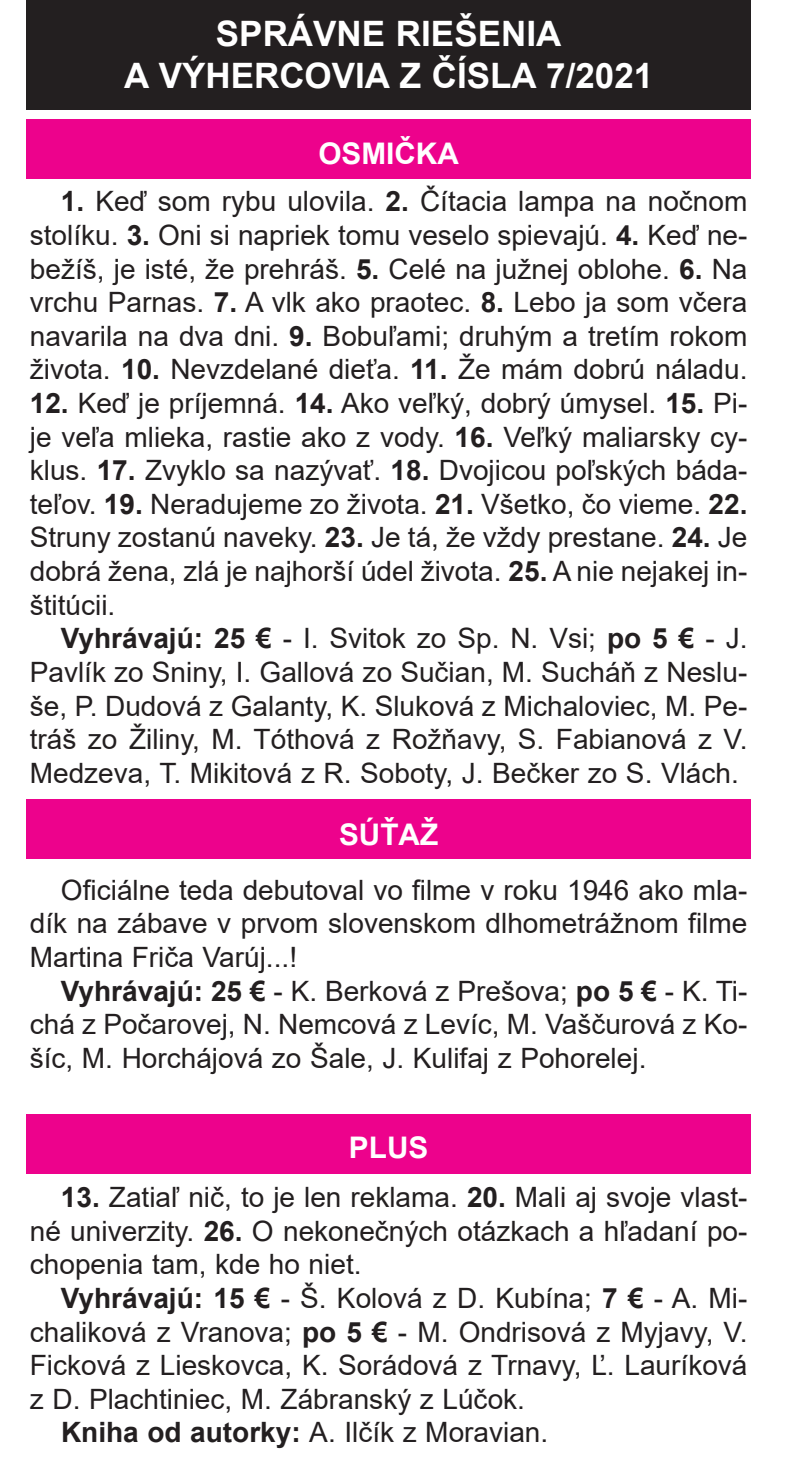
<style>
.page{position:relative;width:807px;height:1459px;background:#fff}
.page>*{position:absolute;margin:0;border:0;box-sizing:border-box;transform-origin:0 0}
.t1{font:700 35px/42px "Arial";color:#fff;text-align:center}
.t2{font:700 29.75px "Arial";color:#fff}
.t3{font:28px/33.6px "Arial";color:#231f20;text-align:justify}
.s1{font-weight:700}
</style>
<div class="page">
<div style="left:26px;top:798px;width:725px;height:60px;background:#ed028c"></div>
<div style="left:26px;top:1114px;width:725px;height:59px;background:#ed028c"></div>
<div style="left:26px;top:120px;width:725px;height:59px;background:#ed028c"></div>
<div style="left:26px;top:0;width:725px;height:109px;background:#231f20"></div>
<p class="t1" style="left:124px;top:13px;width:531px">SPRÁVNE RIEŠENIA<br>A VÝHERCOVIA Z ČÍSLA 7/2021</p>
<p class="t2" style="left:318px;top:137px;width:142px">OSMIČKA</p>
<p class="t3" style="left:30px;top:185px;width:719px;text-indent:31px"><span class="s1">1.</span> keď som rybu ulovila. <span class="s1">2.</span> čítacia lampa na nočnom stolíku. <span class="s1">3.</span> oni si napriek tomu veselo spievajú. <span class="s1">4.</span> keď ne&shy;bežíš, je isté, že prehráš. <span class="s1">5.</span> Celé na južnej oblohe. <span class="s1">6.</span> na vrchu parnas. <span class="s1">7.</span> a vlk ako praotec. <span class="s1">8.</span> lebo ja som včera navarila na dva dni. <span class="s1">9.</span> bobuľami; druhým a tretím rokom života. <span class="s1">10.</span> nevzdelané dieťa. <span class="s1">11.</span> Že mám dobrú náladu.</p>
<p class="t3" style="left:30px;top:386px;width:719px"><span class="s1">12.</span> keď je príjemná. <span class="s1">14.</span> ako veľký, dobrý úmysel. <span class="s1">15.</span> pi&shy;je veľa mlieka, rastie ako z vody. <span class="s1">16.</span> veľký maliarsky cy&shy;klus. <span class="s1">17.</span> Zvyklo sa nazývať. <span class="s1">18.</span> dvojicou poľských báda&shy;teľov. <span class="s1">19.</span> neradujeme zo života. <span class="s1">21.</span> všetko, čo vieme. <span class="s1">22. </span>struny zostanú naveky. <span class="s1">23.</span> Je tá, že vždy prestane. <span class="s1">24.</span> Je dobrá žena, zlá je najhorší údel života. <span class="s1">25.</span> a nie nejakej in&shy;štitúcii.</p>
<p class="t3" style="left:30px;top:621px;width:719px;text-indent:31px"><span class="s1">VYHRÁVAJÚ: 25 €</span> - i. svitok zo sp. n. vsi; <span class="s1">PO 5 €</span> - J. pavlík zo sniny, i. gallová zo sučian, m. sucháň z neslu&shy;še, p. dudová z galanty, k. sluková z michaloviec, m. pe&shy;tráš zo Žiliny, m. Tóthová z rožňavy, s. Fabianová z v. medzeva, T. mikitová z r. soboty, J. bečker zo s. vlách.</p>
<p class="t2" style="left:339px;top:818px;width:101px">SÚŤAŽ</p>
<p class="t3" style="left:30px;top:873px;width:719px;text-indent:31px">oficiálne teda debutoval vo filme v roku 1946 ako mla&shy;dík na zábave v prvom slovenskom dlhometrážnom filme martina Friča varúj...!</p>
<p class="t3" style="left:30px;top:973px;width:719px;text-indent:31px"><span class="s1">VYHRÁVAJÚ: 25 €</span> - k. berková z prešova; <span class="s1">PO 5 €</span> - k. Ti&shy;chá z počarovej, n. nemcová z levíc, m. vaščurová z ko&shy;šíc, m. Horchájová zo šale, J. kulifaj z pohorelej.</p>
<p class="t2" style="left:349px;top:1131px;width:81px">PLUS</p>
<p class="t3" style="left:30px;top:1180px;width:719px;text-indent:31px"><span class="s1">13.</span> Zatiaľ nič, to je len reklama. <span class="s1">20.</span> mali aj svoje vlast&shy;né univerzity. <span class="s1">26.</span> o nekonečných otázkach a hľadaní po&shy;chopenia tam, kde ho niet.</p>
<p class="t3" style="left:61px;top:1281px;width:688px"><span class="s1">VYHRÁVAJÚ: 15 €</span> - š. kolová z d. kubína; <span class="s1">7 €</span> - a. mi-</p>
<p class="t3" style="left:30px;top:1314px;width:719px">chaliková z vranova; <span class="s1">PO 5 €</span> - m. ondrisová z myjavy, v.</p>
<p class="t3" style="left:30px;top:1348px;width:719px">Ficková z lieskovca, k. sorádová z Trnavy, Ľ. lauríková</p>
<p class="t3" style="left:30px;top:1381px;width:496px">z d. plachtiniec, m. Zábranský z lúčok.</p>
<p class="t3" style="left:61px;top:1415px;width:489px"><span class="s1">KNIHA OD AUTORKY:</span> a. ilčík z moravian.</p>
</div>
